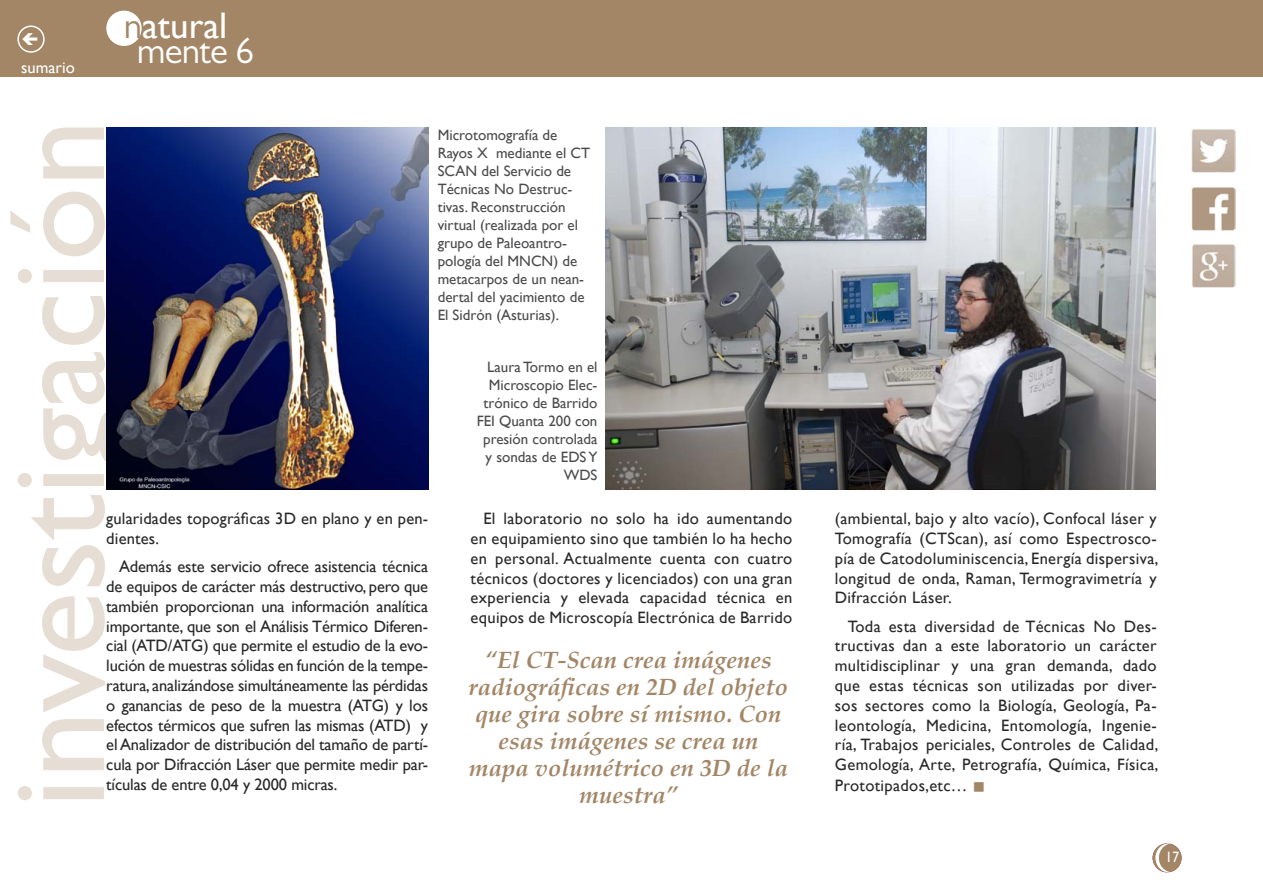
<style>
.page{position:relative;width:1263px;height:893px;background:#fff}
.page>*{position:absolute;margin:0;border:0;box-sizing:border-box;transform-origin:0 0}
.t1{font:135px "Gill Sans";color:#e6ded4}
.t2{font:37.05px "Gill Sans";color:#fff}
.t3{font:37.05px "Gill Sans MT Pro";letter-spacing:-.02em;color:#fff}
.t4{font:italic 700 24px/27px "Palatino";color:#a28666;text-align:center}
.t5{font:16.5px/19.8px "Gill Sans";letter-spacing:.02em;color:#282829;text-align:justify}
.t6{font:16.5px "Gill Sans";color:#fff}
.t7{font:15px/18px "Gill Sans";color:#4b4b4d;text-align:right}
.t8{font:15px "Gill Sans";color:#fff;scale:.9 1}
.s1{font-family:"Gill Sans MT Pro";color:#a28666}
.s2{color:#a28666}
</style>
<div class="page">
<img style="left:1191px;top:187px;width:44px;height:43px">
<img style="left:1191px;top:129px;width:44px;height:44px">
<img style="left:1191px;top:244px;width:44px;height:44px">
<div style="left:1153px;top:844px;width:28px;height:28px;background:#a28666;border-radius:50%"></div>
<div style="left:1152px;top:843px;width:29px;height:29px;border:2px solid #a28666;border-radius:50%"></div>
<div style="left:0;top:0;width:1263px;height:77px;background:#a28666"></div>
<div style="left:107px;top:11px;width:34px;height:34px;background:#fff;border-radius:50%"></div>
<div style="left:106px;top:11px;width:36px;height:35px;border:2px solid #fff;border-radius:50%"></div>
<svg style="left:1155px;top:843px;width:16px;height:29px"></svg>
<div style="left:17px;top:26px;width:28px;height:27px;border:2px solid #fff;border-radius:50%"></div>
<img style="left:605px;top:128px;width:550px;height:361px">
<img style="left:106px;top:128px;width:322px;height:361px">
<p class="t6" style="left:21px;top:58px;width:55px">sumario</p>
<h2 class="t2" style="left:124px;top:4px;width:105px"><span class="s1">n</span>atural</h2>
<h2 class="t3" style="left:137px;top:28px;width:119px">mente 6</h2>
<h1 class="t1" style="left:-20px;top:808px;width:690px;rotate:-90deg">investigación</h1>
<p class="t5" style="left:106px;top:509px;width:323px">gularidades topográficas 3D en plano y en pen&shy;dientes.</p>
<p class="t5" style="left:106px;top:557px;width:323px;text-indent:13px">Además este servicio ofrece asistencia técnica de equipos de carácter más destructivo, pero que también proporcionan una información analítica importante, que son el Análisis Térmico Diferen&shy;cial (ATD/ATG) que permite el estudio de la evo&shy;lución de muestras sólidas en función de la tempe&shy;ratura, analizándose simultáneamente las pérdidas o ganancias de peso de la muestra (ATG) y los efectos térmicos que sufren las mismas (ATD) y el Analizador de distribución del tamaño de partí&shy;cula por Difracción Láser que permite medir par&shy;tículas de entre 0,04 y 2000 micras.</p>
<p class="t7" style="left:438px;top:127px;width:154px;text-align:left">Microtomografía de<br>Rayos X mediante el CT<br>SCAN del Servicio de<br>Técnicas No Destruc&shy;tivas. Reconstrucción virtual (realizada por el grupo de Paleoantro&shy;pología del MNCN) de metacarpos de un nean&shy;dertal del yacimiento de<br>El Sidrón (Asturias).</p>
<p class="t7" style="left:477px;top:358px;width:122px">Laura Tormo en el<br>Microscopio Elec&shy;trónico de Barrido<br>FEI Quanta 200 con presión controlada y sondas de EDS Y<br>WDS</p>
<p class="t5" style="left:471px;top:509px;width:323px;text-indent:13px">El laboratorio no solo ha ido aumentando en equipamiento sino que también lo ha hecho en personal. Actualmente cuenta con cuatro técnicos (doctores y licenciados) con una gran experiencia y elevada capacidad técnica en equipos de Microscopía Electrónica de Barrido</p>
<p class="t5" style="left:835px;top:509px;width:325px">(ambiental, bajo y alto vacío), Confocal láser y Tomografía (CTScan), así como Espectrosco&shy;pía de Catodoluminiscencia, Energía dispersiva, longitud de onda, Raman, Termogravimetría y Difracción Láser.</p>
<p class="t5" style="left:835px;top:616px;width:325px;text-indent:13px">Toda esta diversidad de Técnicas No Des&shy;tructivas dan a este laboratorio un carácter multidisciplinar y una gran demanda, dado que estas técnicas son utilizadas por diver&shy;sos sectores como la Biología, Geología, Pa&shy;leontología, Medicina, Entomología, Ingenie&shy;ría, Trabajos periciales, Controles de Calidad, Gemología, Arte, Petrografía, Química, Física, Prototipados,etc… <span class="s2">■</span></p>
<h3 class="t4" style="left:469px;top:646px;width:321px">“El CT-Scan crea imágenes radiográficas en 2D del objeto que gira sobre sí mismo. Con esas imágenes se crea un mapa volumétrico en 3D de la muestra”</h3>
<p class="t8" style="left:1165px;top:849px;width:16px">17</p>
</div>
